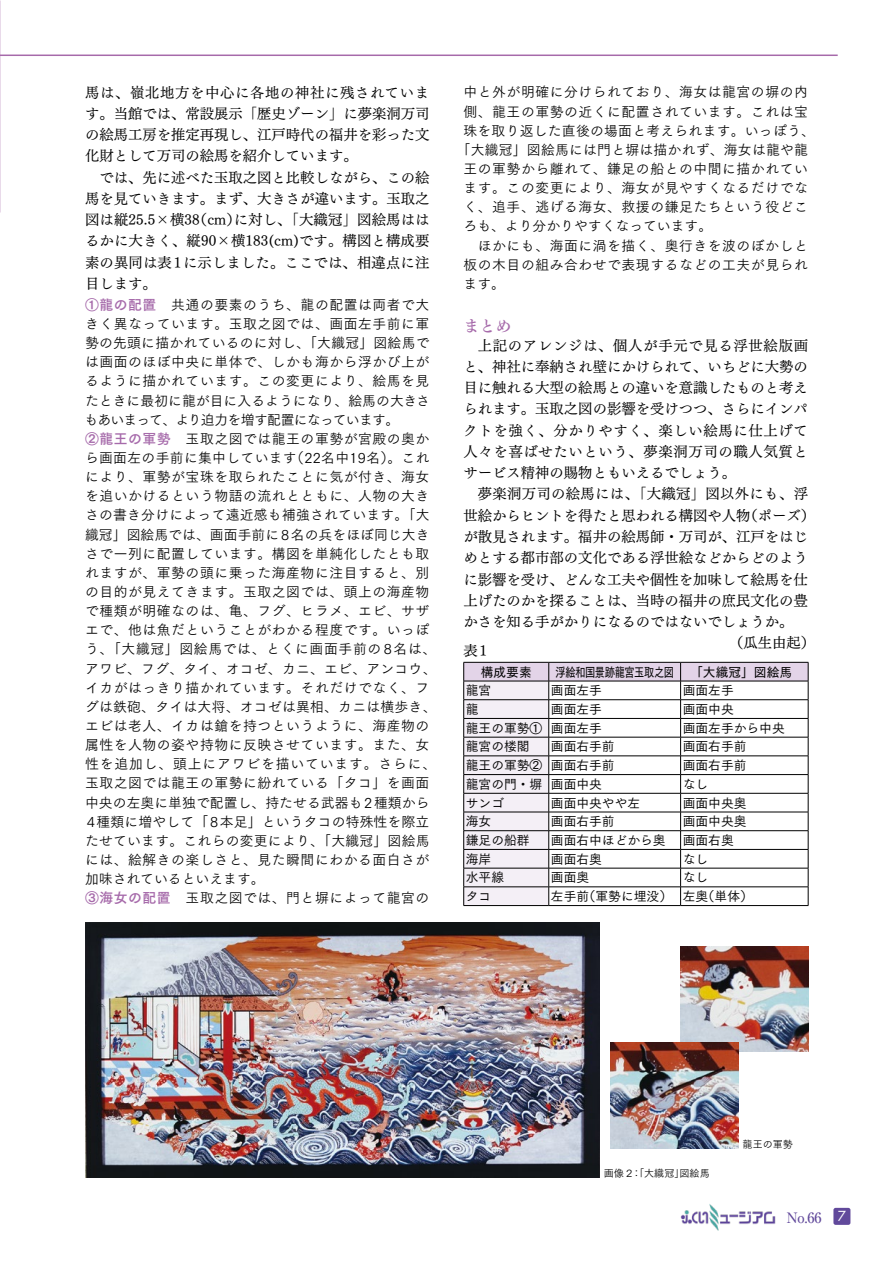
<style>
.page{position:relative;width:893px;height:1263px;background:#fff}
.page>*{position:absolute;margin:0;border:0;box-sizing:border-box;transform-origin:0 0}
.t1{font:15.9px "Tsuku Min Pro B";color:#a66aaa}
.t2{font:14.4px/21.3px "Tsuku Min Pro RB";color:#000;text-align:justify}
.t3{font:14.4px "Tsuku Min Pro RB";letter-spacing:.025em;color:#000}
.t4{font:500 14.4px "Ryumin Pro";color:#61499b}
.t5{font:13.8px/19.2px "Tsuku Go Pro R";letter-spacing:.04em;color:#000}
.t6{font:13.8px "Tsuku Go Pro R";letter-spacing:.02em;color:#000}
.t7{font:13.8px "Tsuku Go Pro R";color:#000}
.t8{font:12.75px "Tsuku Go Pro M";color:#000}
.t9{font:12.75px "Tsuku Go Pro D";letter-spacing:-.025em;color:#000}
.t10{font:12.75px "Tsuku Go Pro D";letter-spacing:-.025em;color:#000;scale:.8 1}
.t11{font:10.05px "Tsuku Go Pro R";color:#000}
.s1{font-family:"Tsuku Go Pro B";color:#a66aaa}
.s2{font-family:"Futura LT";font-weight:400;font-size:13.5px;color:#fff}
</style>
<div class="page">
<hr style="left:0;top:55px;width:838px;height:1px;background:#a66aaa">
<img style="left:85px;top:923px;width:515px;height:255px">
<img style="left:681px;top:947px;width:127px;height:104px">
<img style="left:611px;top:1043px;width:127px;height:106px">
<svg style="left:463px;top:662px;width:346px;height:243px"></svg>
<hr style="left:463px;top:905px;width:86px;height:1px;background:#000">
<hr style="left:549px;top:905px;width:132px;height:1px;background:#000">
<hr style="left:681px;top:905px;width:127px;height:1px;background:#000">
<div style="left:833px;top:1208px;width:17px;height:17px;background:#61499b;border-radius:2px"></div>
<img style="left:680px;top:1204px;width:96px;height:26px">
<p class="t2" style="left:85px;top:80px;width:346px">馬は、嶺北地方を中心に各地の神社に残されています。当館では、常設展示「歴史ゾーン」に夢楽洞万司の絵馬工房を推定再現し、江戸時代の福井を彩った文化財として万司の絵馬を紹介しています。</p>
<p class="t2" style="left:85px;top:165px;width:346px;text-indent:14px">では、先に述べた玉取之図と比較しながら、この絵馬を見ていきます。まず、大きさが違います。玉取之図は縦25.5×横38（cm）に対し、「大織冠」図絵馬ははるかに大きく、縦90×横183(cm)です。構図と構成要素の異同は表1に示しました。ここでは、相違点に注目します。</p>
<p class="t5" style="left:85px;top:294px;width:353px"><span class="s1">①龍の配置</span>　共通の要素のうち、龍の配置は両者で大きく異なっています。玉取之図では、画面左手前に軍勢の先頭に描かれているのに対し、「大織冠」図絵馬では画面のほぼ中央に単体で、しかも海から浮かび上がるように描かれています。この変更により、絵馬を見たときに最初に龍が目に入るようになり、絵馬の大きさもあいまって、より迫力を増す配置になっています。<br><span class="s1">②龍王の軍勢</span>　玉取之図では龍王の軍勢が宮殿の奥から画面左の手前に集中しています（22名中19名）。これにより、軍勢が宝珠を取られたことに気が付き、海女を追いかけるという物語の流れとともに、人物の大きさの書き分けによって遠近感も補強されています。「大織冠」図絵馬では、画面手前に 8名の兵をほぼ同じ大きさで一列に配置しています。構図を単純化したとも取れますが、軍勢の頭に乗った海産物に注目すると、別の目的が見えてきます。玉取之図では、頭上の海産物で種類が明確なのは、亀、フグ、ヒラメ、エビ、サザエで、他は魚だということがわかる程度です。いっぽう、「大織冠」図絵馬では、とくに画面手前の 8名は、アワビ、フグ、タイ、オコゼ、カニ、エビ、アンコウ、イカがはっきり描かれています。それだけでなく、フグは鉄砲、タイは大将、オコゼは異相、カニは横歩き、エビは老人、イカは鎗を持つというように、海産物の属性を人物の姿や持物に反映させています。また、女性を追加し、頭上にアワビを描いています。さらに、玉取之図では龍王の軍勢に紛れている「タコ」を画面中央の左奥に単独で配置し、持たせる武器も 2種類から<br>4種類に増やして「 8本足」というタコの特殊性を際立たせています。これらの変更により、「大織冠」図絵馬には、絵解きの楽しさと、見た瞬間にわかる面白さが加味されているといえます。<br><span class="s1">③海女の配置</span>　玉取之図では、門と塀によって龍宮の</p>
<p class="t5" style="left:463px;top:81px;width:346px">中と外が明確に分けられており、海女は龍宮の塀の内</p>
<p class="t5" style="left:463px;top:100px;width:346px">側、龍王の軍勢の近くに配置されています。これは宝</p>
<p class="t6" style="left:463px;top:119px;width:353px">珠を取り返した直後の場面と考えられます。いっぽう、</p>
<p class="t6" style="left:457px;top:138px;width:353px">「大織冠」図絵馬には門と塀は描かれず、海女は龍や龍</p>
<p class="t5" style="left:463px;top:158px;width:346px">王の軍勢から離れて、鎌足の船との中間に描かれてい</p>
<p class="t5" style="left:463px;top:177px;width:346px">ます。この変更により、海女が見やすくなるだけでな</p>
<p class="t5" style="left:463px;top:196px;width:346px">く、追手、逃げる海女、救援の鎌足たちという役どこ</p>
<p class="t7" style="left:463px;top:215px;width:250px">ろも、より分かりやすくなっています。</p>
<p class="t5" style="left:478px;top:234px;width:331px">ほかにも、海面に渦を描く、奥行きを波のぼかしと</p>
<p class="t5" style="left:463px;top:253px;width:346px">板の木目の組み合わせで表現するなどの工夫が見られ</p>
<p class="t5" style="left:463px;top:272px;width:43px">ます。</p>
<p class="t1" style="left:463px;top:314px;width:49px">まとめ</p>
<p class="t2" style="left:463px;top:333px;width:346px;text-indent:14px">上記のアレンジは、個人が手元で見る浮世絵版画と、神社に奉納され壁にかけられて、いちどに大勢の目に触れる大型の絵馬との違いを意識したものと考えられます。玉取之図の影響を受けつつ、さらにインパクトを強く、分かりやすく、楽しい絵馬に仕上げて人々を喜ばせたいという、夢楽洞万司の職人気質とサービス精神の賜物ともいえるでしょう。</p>
<p class="t3" style="left:478px;top:481px;width:332px">夢楽洞万司の絵馬には、「大織冠」図以外にも、浮</p>
<p class="t2" style="left:463px;top:503px;width:353px">世絵からヒントを得たと思われる構図や人物（ポーズ）</p>
<p class="t2" style="left:463px;top:524px;width:346px">が散見されます。福井の絵馬師・万司が、江戸をはじ</p>
<p class="t2" style="left:463px;top:545px;width:346px">めとする都市部の文化である浮世絵などからどのよう</p>
<p class="t2" style="left:463px;top:567px;width:346px">に影響を受け、どんな工夫や個性を加味して絵馬を仕</p>
<p class="t2" style="left:463px;top:588px;width:346px">上げたのかを探ることは、当時の福井の庶民文化の豊</p>
<p class="t2" style="left:463px;top:609px;width:332px">かさを知る手がかりになるのではないでしょうか。</p>
<p class="t2" style="left:729px;top:630px;width:88px">（瓜生由起）</p>
<p class="t2" style="left:463px;top:638px;width:25px">表1</p>
<p class="t9" style="left:481px;top:661px;width:53px">構成要素</p>
<p class="t10" style="left:556px;top:661px;width:150px">浮絵和国景跡龍宮玉取之図</p>
<p class="t9" style="left:690px;top:661px;width:104px">「大織冠」図絵馬</p>
<p class="t8" style="left:466px;top:680px;width:27px">龍宮</p>
<p class="t8" style="left:551px;top:680px;width:53px">画面左手</p>
<p class="t8" style="left:683px;top:680px;width:53px">画面左手</p>
<p class="t8" style="left:466px;top:698px;width:14px">龍</p>
<p class="t8" style="left:551px;top:698px;width:53px">画面左手</p>
<p class="t8" style="left:683px;top:698px;width:53px">画面中央</p>
<p class="t8" style="left:466px;top:717px;width:138px">龍王の軍勢① 画面左手</p>
<p class="t8" style="left:683px;top:717px;width:104px">画面左手から中央</p>
<p class="t8" style="left:466px;top:736px;width:65px">龍宮の楼閣</p>
<p class="t8" style="left:551px;top:736px;width:65px">画面右手前</p>
<p class="t8" style="left:683px;top:736px;width:65px">画面右手前</p>
<p class="t8" style="left:466px;top:755px;width:150px">龍王の軍勢② 画面右手前</p>
<p class="t8" style="left:683px;top:755px;width:65px">画面右手前</p>
<p class="t8" style="left:466px;top:773px;width:138px">龍宮の門・塀 画面中央</p>
<p class="t8" style="left:683px;top:773px;width:27px">なし</p>
<p class="t8" style="left:466px;top:792px;width:40px">サンゴ</p>
<p class="t8" style="left:551px;top:792px;width:91px">画面中央やや左</p>
<p class="t8" style="left:683px;top:792px;width:65px">画面中央奥</p>
<p class="t8" style="left:466px;top:811px;width:27px">海女</p>
<p class="t8" style="left:551px;top:811px;width:65px">画面右手前</p>
<p class="t8" style="left:683px;top:811px;width:65px">画面中央奥</p>
<p class="t8" style="left:466px;top:829px;width:65px">鎌足の船群</p>
<p class="t8" style="left:551px;top:829px;width:116px">画面右中ほどから奥</p>
<p class="t8" style="left:683px;top:829px;width:53px">画面右奥</p>
<p class="t8" style="left:466px;top:848px;width:27px">海岸</p>
<p class="t8" style="left:551px;top:848px;width:53px">画面右奥</p>
<p class="t8" style="left:683px;top:848px;width:27px">なし</p>
<p class="t8" style="left:466px;top:867px;width:40px">水平線</p>
<p class="t8" style="left:551px;top:867px;width:40px">画面奥</p>
<p class="t8" style="left:683px;top:867px;width:27px">なし</p>
<p class="t8" style="left:466px;top:886px;width:27px">タコ</p>
<p class="t8" style="left:551px;top:886px;width:203px">左手前（軍勢に埋没） 左奥（単体）</p>
<p class="t11" style="left:604px;top:1164px;width:108px">画像２：「大織冠」図絵馬</p>
<p class="t11" style="left:742px;top:1135px;width:52px">龍王の軍勢</p>
<p class="t4" style="left:787px;top:1206px;width:61px">No.66 <span class="s2">7</span></p>
</div>
